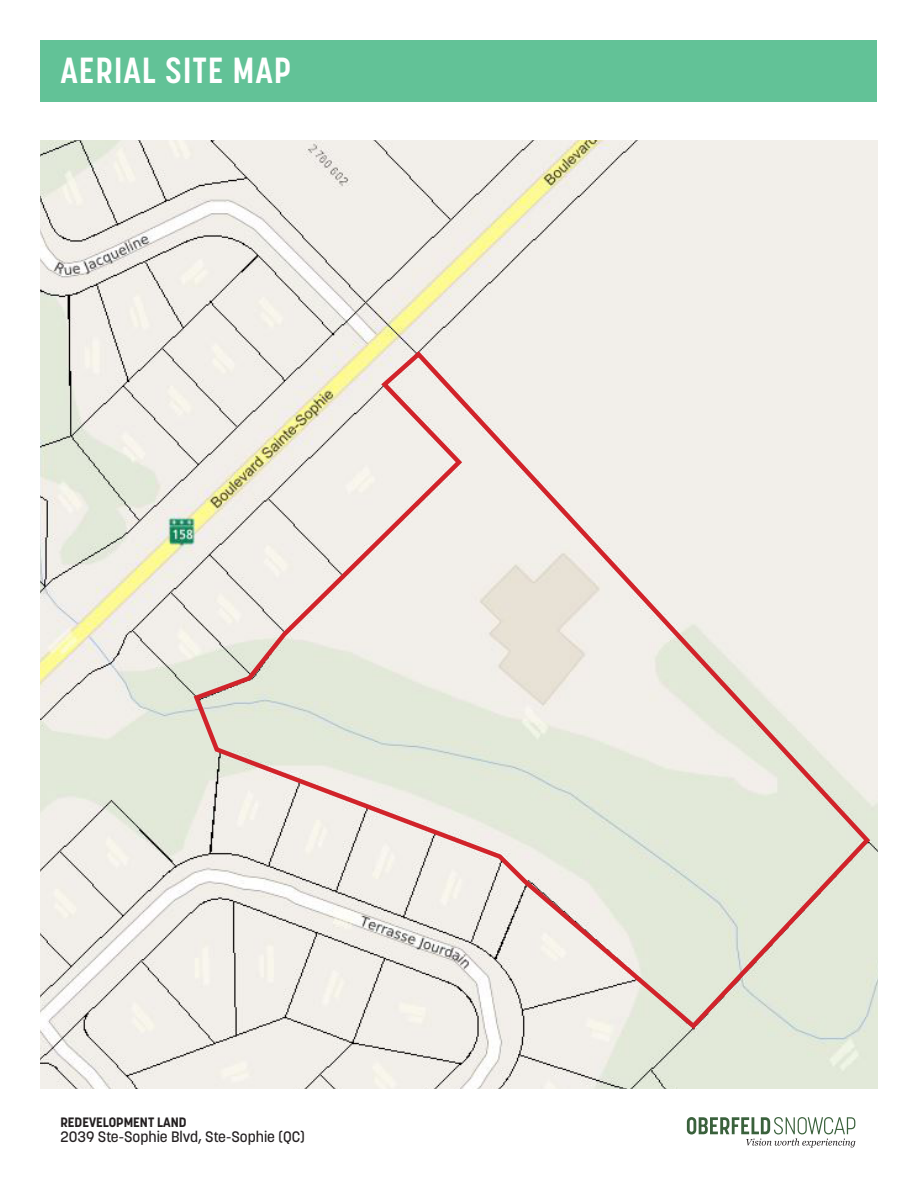
<style>
.page{position:relative;width:918px;height:1188px;background:#fff}
.page>*{position:absolute;margin:0;border:0;box-sizing:border-box;transform-origin:0 0}
.t1{font:700 36px "Korolev Condensed";letter-spacing:.045em;color:#fff}
.t2{font:500 15px "Korolev";color:#231f20}
.t3{font:700 13.5px "Korolev";color:#231f20}
</style>
<div class="page">
<img style="left:40px;top:140px;width:838px;height:949px">
<svg style="left:191px;top:348px;width:682px;height:684px;background:#eae6de"></svg>
<svg style="left:687px;top:1117px;width:168px;height:30px"></svg>
<div style="left:40px;top:40px;width:838px;height:62px;background:#62c297"></div>
<p class="t1" style="left:61px;top:49px;width:232px">AERIAL SITE MAP</p>
<h1 class="t1" style="left:61px;top:49px;width:139px">SITE P AN</h1>
<p class="t3" style="left:60px;top:1114px;width:128px">REDEVELOPMENT LAND</p>
<p class="t2" style="left:60px;top:1127px;width:246px">2039 Ste-Sophie Blvd, Ste-Sophie (QC)</p>
</div>
